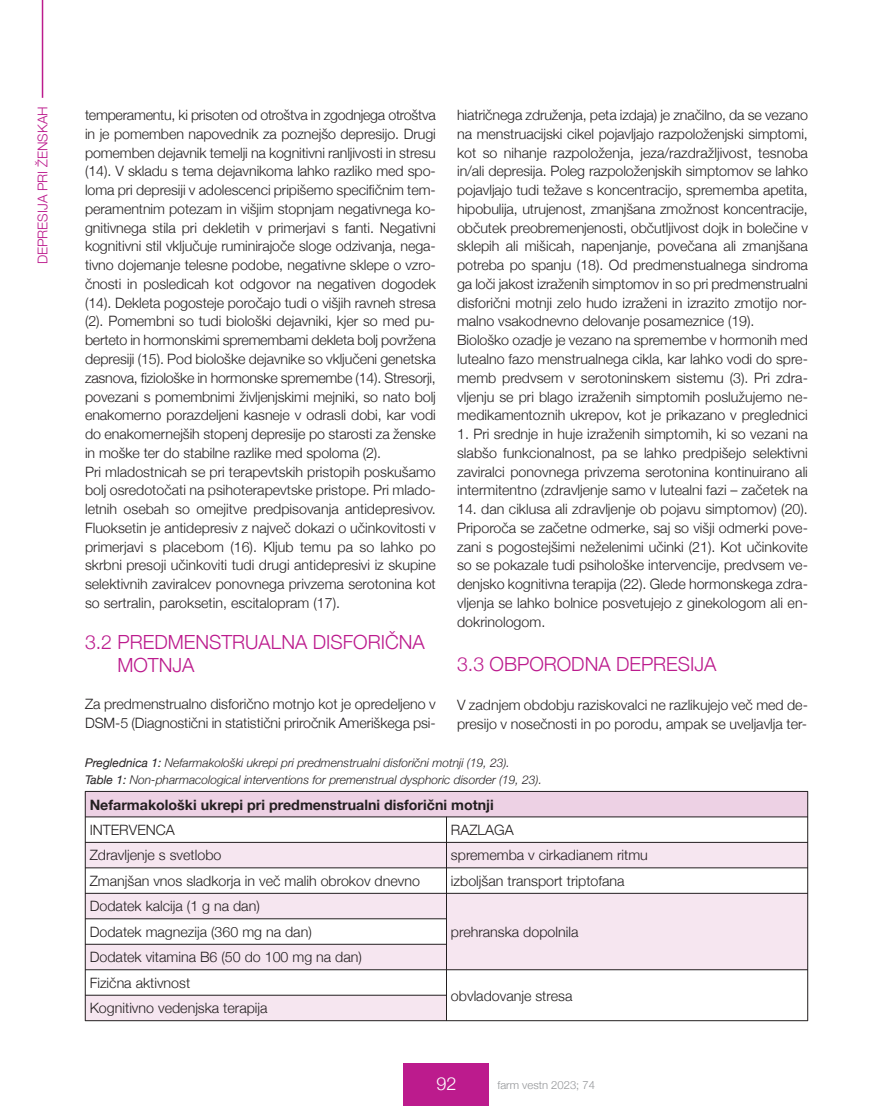
<style>
.page{position:relative;width:893px;height:1106px;background:#fff}
.page>*{position:absolute;margin:0;border:0;box-sizing:border-box;transform-origin:0 0}
.t1{font:300 19.5px/22.5px "Helvetica Neue";color:#bc1b8d}
.t2{font:300 18px "Helvetica Neue";color:#fff}
.t3{font:300 14.25px/18.8px "Helvetica Neue";letter-spacing:-.005em;color:#231f20}
.t4{font:700 14.25px "Helvetica Neue";color:#231f20}
.t5{font:300 13.5px "Helvetica Neue";color:#bc1b8d}
.t6{font:italic 300 12px/16.8px "Helvetica Neue";color:#231f20}
.t7{font:300 11.25px "Helvetica Neue";color:#939598}
.s1{font-weight:400}
</style>
<div class="page">
<div style="left:404px;top:1063px;width:85px;height:43px;background:#bc1b8d"></div>
<hr style="left:42px;top:0;width:1px;height:98px;background:#bc1b8d">
<div style="left:85px;top:791px;width:723px;height:26px;background:#edd1e4"></div>
<div style="left:85px;top:842px;width:361px;height:25px;background:#f6e6f0"></div>
<div style="left:446px;top:842px;width:362px;height:25px;background:#f6e6f0"></div>
<div style="left:85px;top:893px;width:361px;height:25px;background:#f6e6f0"></div>
<div style="left:446px;top:893px;width:362px;height:76px;background:#f6e6f0"></div>
<div style="left:85px;top:944px;width:361px;height:25px;background:#f6e6f0"></div>
<div style="left:85px;top:995px;width:361px;height:25px;background:#f6e6f0"></div>
<hr style="left:85px;top:791px;width:1px;height:229px;background:#231f20">
<hr style="left:446px;top:816px;width:1px;height:204px;background:#231f20">
<hr style="left:807px;top:791px;width:1px;height:229px;background:#231f20">
<hr style="left:85px;top:791px;width:723px;height:1px;background:#231f20">
<hr style="left:85px;top:816px;width:723px;height:1px;background:#231f20">
<hr style="left:85px;top:842px;width:723px;height:1px;background:#231f20">
<hr style="left:85px;top:867px;width:723px;height:1px;background:#231f20">
<hr style="left:85px;top:893px;width:723px;height:1px;background:#231f20">
<hr style="left:85px;top:918px;width:362px;height:1px;background:#231f20">
<hr style="left:85px;top:944px;width:362px;height:1px;background:#231f20">
<hr style="left:85px;top:969px;width:723px;height:1px;background:#231f20">
<hr style="left:85px;top:995px;width:362px;height:1px;background:#231f20">
<hr style="left:85px;top:1020px;width:723px;height:1px;background:#231f20">
<p class="t5" style="left:35px;top:264px;width:160px;rotate:-90deg">DEPRESIJA PRI ŽENSKAh</p>
<p class="t3" style="left:85px;top:105px;width:352px">temperamentu, ki prisoten od otroštva in zgodnjega otroštva in je pomemben napovednik za poznejšo depresijo. Drugi pomemben dejavnik temelji na kognitivni ranljivosti in stresu (14). V skladu s tema dejavnikoma lahko razliko med spo&shy;loma pri depresiji v adolescenci pripišemo specifičnim tem&shy;peramentnim potezam in višjim stopnjam negativnega ko&shy;gnitivnega stila pri dekletih v primerjavi s fanti. Negativni kognitivni stil vključuje ruminirajoče sloge odzivanja, nega&shy;tivno dojemanje telesne podobe, negativne sklepe o vzro&shy;čnosti in posledicah kot odgovor na negativen dogodek (14). Dekleta pogosteje poročajo tudi o višjih ravneh stresa (2). Pomembni so tudi biološki dejavniki, kjer so med pu&shy;berteto in hormonskimi spremembami dekleta bolj povržena depresiji (15). Pod biološke dejavnike so vključeni genetska zasnova, fiziološke in hormonske spremembe (14). Stresorji, povezani s pomembnimi življenjskimi mejniki, so nato bolj enakomerno porazdeljeni kasneje v odrasli dobi, kar vodi do enakomernejših stopenj depresije po starosti za ženske in moške ter do stabilne razlike med spoloma (2).<br>Pri mladostnicah se pri terapevtskih pristopih poskušamo bolj osredotočati na psihoterapevtske pristope. Pri mlado&shy;letnih osebah so omejitve predpisovanja antidepresivov.<br>Fluoksetin je antidepresiv z največ dokazi o učinkovitosti v primerjavi s placebom (16). Kljub temu pa so lahko po skrbni presoji učinkoviti tudi drugi antidepresivi iz skupine selektivnih zaviralcev ponovnega privzema serotonina kot so sertralin, paroksetin, escitalopram (17).</p>
<h1 class="t1" style="left:117px;top:630px;width:309px;text-indent:-32px">3.2 PREDMENSTRUALNA DISFORIČNA<br>MOTNJA</h1>
<p class="t3" style="left:85px;top:694px;width:352px">Za predmenstrualno disforično motnjo kot je opredeljeno v<br>DSM-5 (Diagnostični in statistični priročnik Ameriškega psi-</p>
<p class="t3" style="left:457px;top:105px;width:352px">hiatričnega združenja, peta izdaja) je značilno, da se vezano na menstruacijski cikel pojavljajo razpoloženjski simptomi, kot so nihanje razpoloženja, jeza/razdražljivost, tesnoba in/ali depresija. Poleg razpoloženjskih simptomov se lahko pojavljajo tudi težave s koncentracijo, sprememba apetita, hipobulija, utrujenost, zmanjšana zmožnost koncentracije, občutek preobremenjenosti, občutljivost dojk in bolečine v sklepih ali mišicah, napenjanje, povečana ali zmanjšana potreba po spanju (18). Od predmenstualnega sindroma ga loči jakost izraženih simptomov in so pri predmenstrualni disforični motnji zelo hudo izraženi in izrazito zmotijo nor&shy;malno vsakodnevno delovanje posameznice (19).<br>Biološko ozadje je vezano na spremembe v hormonih med lutealno fazo menstrualnega cikla, kar lahko vodi do spre&shy;memb predvsem v serotoninskem sistemu (3). Pri zdra&shy;vljenju se pri blago izraženih simptomih poslužujemo ne&shy;medikamentoznih ukrepov, kot je prikazano v preglednici</p>
<p class="t3" style="left:457px;top:424px;width:352px;text-align:justify">1. Pri srednje in huje izraženih simptomih, ki so vezani na slabšo funkcionalnost, pa se lahko predpišejo selektivni zaviralci ponovnega privzema serotonina kontinuirano ali intermitentno (zdravljenje samo v lutealni fazi – začetek na</p>
<p class="t3" style="left:457px;top:499px;width:352px;text-align:justify">14. dan ciklusa ali zdravljenje ob pojavu simptomov) (20).<br>Priporoča se začetne odmerke, saj so višji odmerki pove&shy;zani s pogostejšimi neželenimi učinki (21). Kot učinkovite so se pokazale tudi psihološke intervencije, predvsem ve&shy;denjsko kognitivna terapija (22). Glede hormonskega zdra&shy;vljenja se lahko bolnice posvetujejo z ginekologom ali en&shy;dokrinologom.</p>
<h1 class="t1" style="left:457px;top:652px;width:261px">3.3 OBPORODNA DEPRESIJA</h1>
<p class="t3" style="left:457px;top:695px;width:352px">V zadnjem obdobju raziskovalci ne razlikujejo več med de&shy;presijo v nosečnosti in po porodu, ampak se uveljavlja ter-</p>
<p class="t6" style="left:85px;top:754px;width:459px"><span class="s1">Preglednica 1:</span> Nefarmakološki ukrepi pri predmenstrualni disforični motnji (19, 23).<br><span class="s1">Table 1:</span> Non-pharmacological interventions for premenstrual dysphoric disorder (19, 23).</p>
<p class="t4" style="left:90px;top:795px;width:406px">Nefarmakološki ukrepi pri predmenstrualni disforični motnji</p>
<p class="t3" style="left:90px;top:820px;width:87px">INTERVENCA</p>
<p class="t3" style="left:451px;top:820px;width:64px">RAZLAGA</p>
<p class="t3" style="left:90px;top:845px;width:133px">Zdravljenje s svetlobo</p>
<p class="t3" style="left:451px;top:845px;width:198px">sprememba v cirkadianem ritmu</p>
<p class="t3" style="left:90px;top:871px;width:332px">Zmanjšan vnos sladkorja in več malih obrokov dnevno</p>
<p class="t3" style="left:451px;top:871px;width:175px">izboljšan transport triptofana</p>
<p class="t3" style="left:90px;top:893px;width:224px;line-height:25.5px">Dodatek kalcija (1 g na dan)<br>Dodatek magnezija (360 mg na dan)</p>
<p class="t3" style="left:451px;top:922px;width:129px">prehranska dopolnila</p>
<p class="t3" style="left:90px;top:944px;width:274px;line-height:25.5px">Dodatek vitamina B6 (50 do 100 mg na dan)<br>Fizična aktivnost</p>
<p class="t3" style="left:90px;top:998px;width:179px">Kognitivno vedenjska terapija</p>
<p class="t3" style="left:451px;top:985px;width:123px">obvladovanje stresa</p>
<p class="t2" style="left:436px;top:1072px;width:22px">92</p>
<p class="t7" style="left:497px;top:1078px;width:99px">farm vestn 2023; 74</p>
</div>
